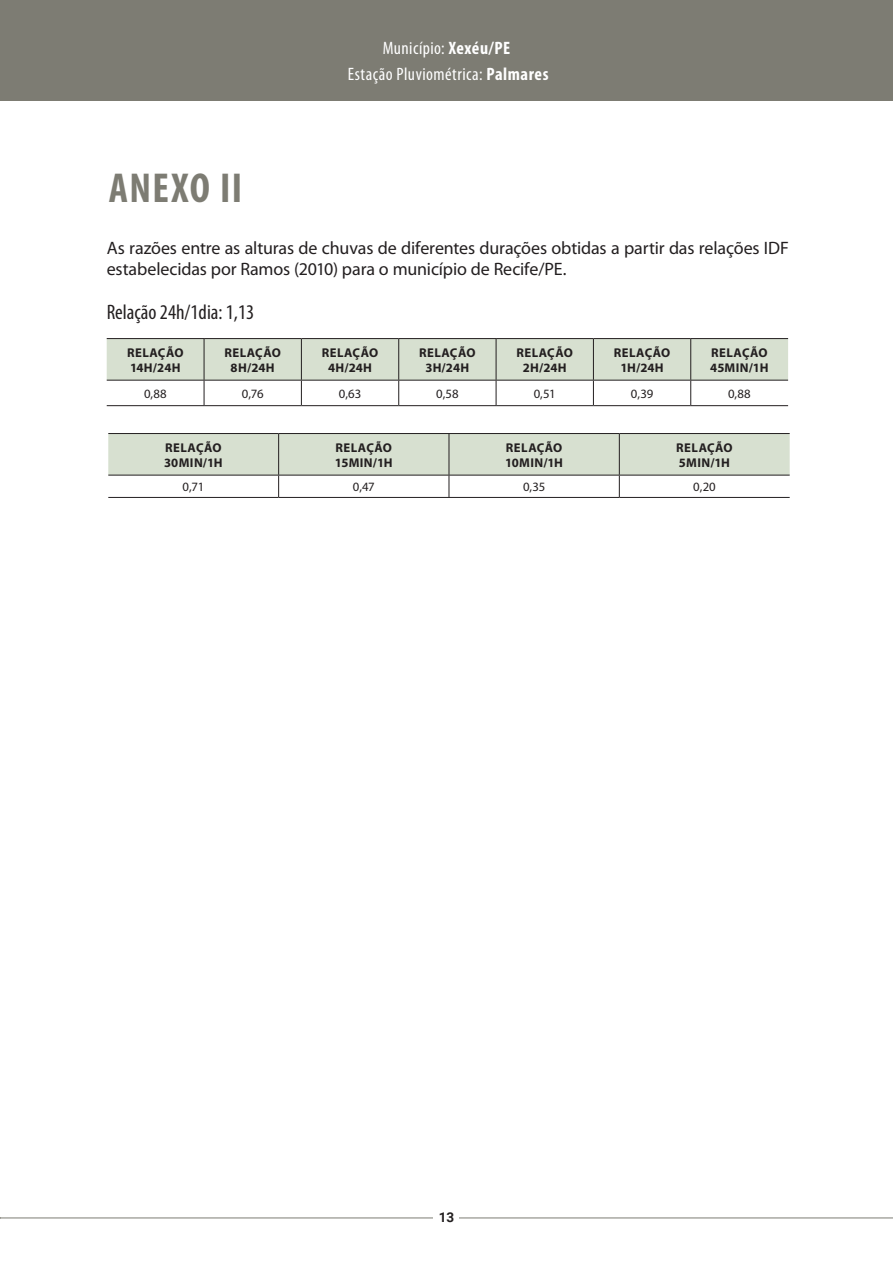
<style>
.page{position:relative;width:893px;height:1263px;background:#fff}
.page>*{position:absolute;margin:0;border:0;box-sizing:border-box;transform-origin:0 0}
.t1{font:700 condensed 42px "Myriad Pro";letter-spacing:.035em;color:#7d7c73}
.Legenda_Anexo{font:condensed 21px "Myriad Pro";color:#231f20}
.CORPO_TEXTO{font:18px/21px "Myriad Pro";letter-spacing:-.01em;color:#231f20}
.t2{font:condensed 18px "Myriad Pro";letter-spacing:.025em;color:#fff}
.t3{font:700 13.5px "Roboto";color:#231f20}
.Tabela_Cabeçalho{font:700 12.75px/15px "Myriad Pro";letter-spacing:.025em;color:#231f20}
.Tabela_Corpo{font:12.75px "Myriad Pro";letter-spacing:-.015em;color:#231f20}
.s1{font-weight:700}
</style>
<div class="page">
<div style="left:0;top:0;width:893px;height:100px;background:#7d7c73"></div>
<hr style="left:0;top:1217px;width:893px;height:1px;background:#7d7c73">
<div style="left:433px;top:1205px;width:26px;height:23px;background:#fff"></div>
<hr style="left:108px;top:497px;width:171px;height:1px;background:#231f20">
<hr style="left:279px;top:497px;width:170px;height:1px;background:#231f20">
<hr style="left:449px;top:497px;width:170px;height:1px;background:#231f20">
<hr style="left:619px;top:497px;width:171px;height:1px;background:#231f20">
<svg style="left:108px;top:433px;width:682px;height:64px"></svg>
<hr style="left:107px;top:405px;width:97px;height:1px;background:#231f20">
<hr style="left:204px;top:405px;width:97px;height:1px;background:#231f20">
<hr style="left:301px;top:405px;width:98px;height:1px;background:#231f20">
<hr style="left:399px;top:405px;width:97px;height:1px;background:#231f20">
<hr style="left:496px;top:405px;width:97px;height:1px;background:#231f20">
<hr style="left:593px;top:405px;width:98px;height:1px;background:#231f20">
<hr style="left:691px;top:405px;width:97px;height:1px;background:#231f20">
<hr style="left:107px;top:338px;width:97px;height:1px;background:#231f20">
<hr style="left:204px;top:338px;width:97px;height:1px;background:#231f20">
<hr style="left:301px;top:338px;width:98px;height:1px;background:#231f20">
<hr style="left:399px;top:338px;width:97px;height:1px;background:#231f20">
<hr style="left:496px;top:338px;width:97px;height:1px;background:#231f20">
<hr style="left:593px;top:338px;width:98px;height:1px;background:#231f20">
<hr style="left:691px;top:338px;width:97px;height:1px;background:#231f20">
<svg style="left:107px;top:339px;width:681px;height:66px"></svg>
<h3 class="t2" style="left:383px;top:37px;width:129px">Município: <span class="s1">Xexéu/PE</span></h3>
<h3 class="t2" style="left:348px;top:63px;width:202px">Estação Pluviométrica: <span class="s1">Palmares</span></h3>
<p class="t1" style="left:109px;top:162px;width:135px">ANEXO II</p>
<p class="CORPO_TEXTO" style="left:107px;top:237px;width:684px">As razões entre as alturas de chuvas de diferentes durações obtidas a partir das relações IDF estabelecidas por Ramos (2010) para o município de Recife/PE.</p>
<p class="Legenda_Anexo" style="left:107px;top:299px;width:149px">Relação 24h/1dia: 1,13</p>
<p class="Tabela_Cabeçalho" style="left:127px;top:344px;width:58px">RELAÇÃO</p>
<p class="Tabela_Cabeçalho" style="left:130px;top:359px;width:52px">14H/24H</p>
<p class="Tabela_Cabeçalho" style="left:224px;top:344px;width:58px">RELAÇÃO</p>
<p class="Tabela_Cabeçalho" style="left:231px;top:359px;width:46px">8H/24H</p>
<p class="Tabela_Cabeçalho" style="left:322px;top:344px;width:58px">RELAÇÃO</p>
<p class="Tabela_Cabeçalho" style="left:328px;top:359px;width:46px">4H/24H</p>
<p class="Tabela_Cabeçalho" style="left:419px;top:344px;width:58px">RELAÇÃO</p>
<p class="Tabela_Cabeçalho" style="left:425px;top:359px;width:45px">3H/24H</p>
<p class="Tabela_Cabeçalho" style="left:516px;top:344px;width:58px">RELAÇÃO</p>
<p class="Tabela_Cabeçalho" style="left:523px;top:359px;width:45px">2H/24H</p>
<p class="Tabela_Cabeçalho" style="left:614px;top:344px;width:58px">RELAÇÃO</p>
<p class="Tabela_Cabeçalho" style="left:620px;top:359px;width:45px">1H/24H</p>
<p class="Tabela_Cabeçalho" style="left:711px;top:344px;width:58px">RELAÇÃO</p>
<p class="Tabela_Cabeçalho" style="left:710px;top:359px;width:60px">45MIN/1H</p>
<p class="Tabela_Corpo" style="left:144px;top:386px;width:24px">0,88</p>
<p class="Tabela_Corpo" style="left:242px;top:386px;width:23px">0,76</p>
<p class="Tabela_Corpo" style="left:339px;top:386px;width:24px">0,63</p>
<p class="Tabela_Corpo" style="left:436px;top:386px;width:24px">0,58</p>
<p class="Tabela_Corpo" style="left:534px;top:386px;width:24px">0,51</p>
<p class="Tabela_Corpo" style="left:631px;top:386px;width:24px">0,39</p>
<p class="Tabela_Corpo" style="left:728px;top:386px;width:24px">0,88</p>
<p class="Tabela_Cabeçalho" style="left:164px;top:439px;width:60px">RELAÇÃO<br>30MIN/1H</p>
<p class="Tabela_Cabeçalho" style="left:335px;top:439px;width:59px">RELAÇÃO<br>15MIN/1H</p>
<p class="Tabela_Cabeçalho" style="left:505px;top:439px;width:59px">RELAÇÃO<br>10MIN/1H</p>
<p class="Tabela_Cabeçalho" style="left:676px;top:439px;width:58px">RELAÇÃO<br>5MIN/1H</p>
<p class="Tabela_Corpo" style="left:183px;top:479px;width:23px">0,71</p>
<p class="Tabela_Corpo" style="left:353px;top:479px;width:23px">0,47</p>
<p class="Tabela_Corpo" style="left:523px;top:479px;width:24px">0,35</p>
<p class="Tabela_Corpo" style="left:693px;top:479px;width:24px">0,20</p>
<p class="t3" style="left:439px;top:1208px;width:17px">13</p>
</div>
